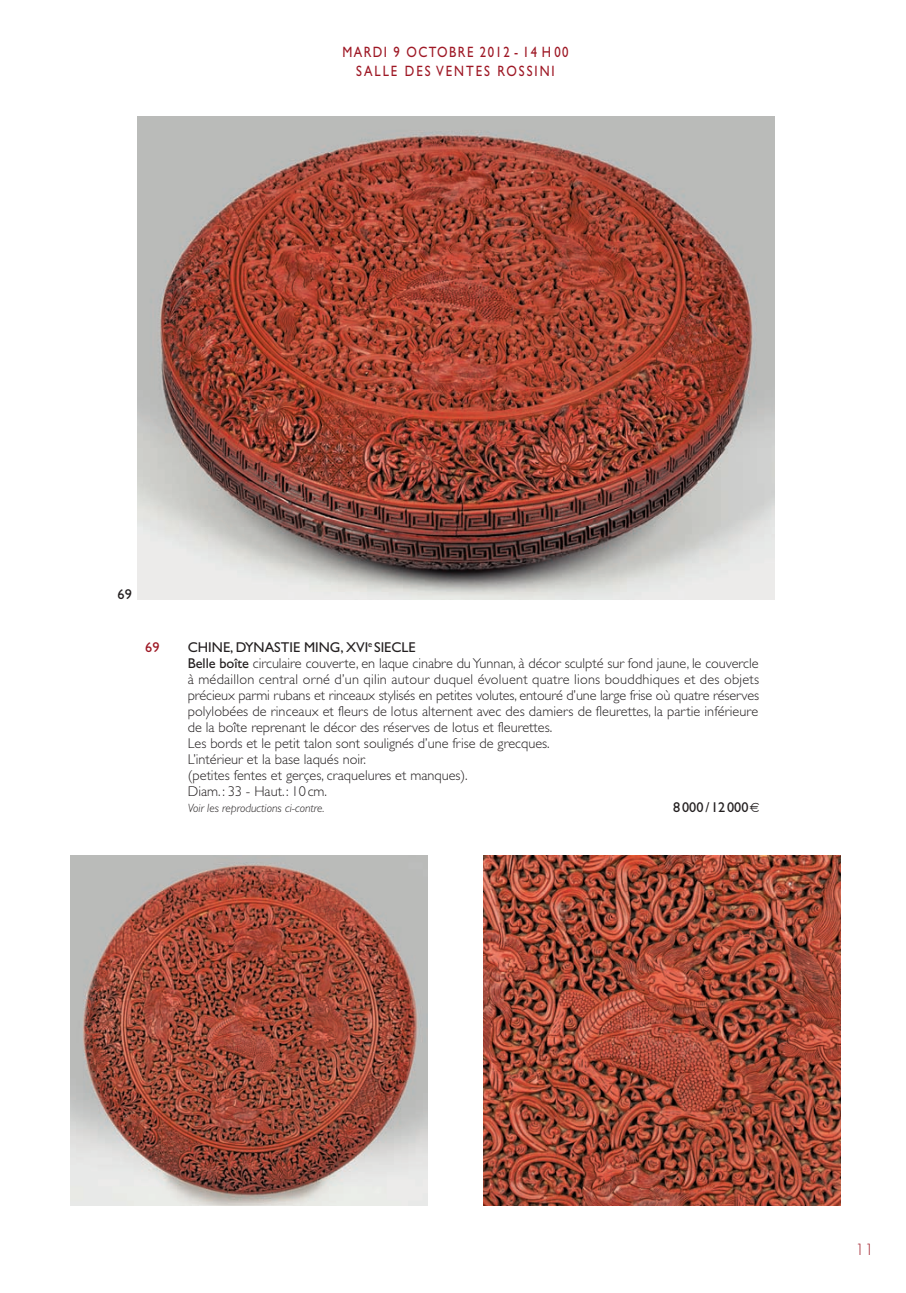
<style>
.page{position:relative;width:906px;height:1293px;background:#fff}
.page>*{position:absolute;margin:0;border:0;box-sizing:border-box;transform-origin:0 0}
.t1{font:15px/18px "Gill Sans";letter-spacing:.135em;color:#9e1825;text-align:center;scale:.85 1}
.t2{font:300 15px "Futura";color:#9e1825}
.t3{font:300 14.25px/16px "Gill Sans";color:#231f20}
.t4{font:14.25px "Gill Sans";color:#231f20}
.t5{font:14.25px "Gill Sans";color:#9e1825}
.t6{font:italic 300 12px "Gill Sans";color:#231f20}
.s1{font-weight:400}
</style>
<div class="page">
<img style="left:137px;top:117px;width:637px;height:482px">
<img style="left:70px;top:855px;width:357px;height:350px">
<img style="left:483px;top:855px;width:357px;height:350px">
<p class="t1" style="left:342px;top:45px;width:268px">MARDI 9 OCTOBRE 2012 - 14 H 00<br>SALLE DES VENTES ROSSINI</p>
<p class="t4" style="left:118px;top:589px;width:16px">69</p>
<p class="t5" style="left:145px;top:642px;width:16px">69</p>
<p class="t3" style="left:188px;top:640px;width:573px"><span class="s1">CHINE, DYNASTIE MING, XVI</span><sup>e</sup> <span class="s1">SIECLE<br>Belle boîte</span> circulaire couverte, en laque cinabre du Yunnan, à décor sculpté sur fond jaune, le couvercle à médaillon central orné d’un qilin autour duquel évoluent quatre lions bouddhiques et des objets précieux parmi rubans et rinceaux stylisés en petites volutes, entouré d’une large frise où quatre réserves polylobées de rinceaux et fleurs de lotus alternent avec des damiers de fleurettes, la partie inférieure de la boîte reprenant le décor des réserves de lotus et fleurettes.<br>Les bords et le petit talon sont soulignés d’une frise de grecques.<br>L’intérieur et la base laqués noir.<br>(petites fentes et gerçes, craquelures et manques).<br>Diam.: 33 - Haut.: 10cm.</p>
<p class="t6" style="left:188px;top:804px;width:138px">Voir les reproductions ci-contre.</p>
<p class="t4" style="left:673px;top:802px;width:77px">8 000 / 12 000</p>
<p class="t2" style="left:855px;top:1242px;width:20px">11</p>
</div>
